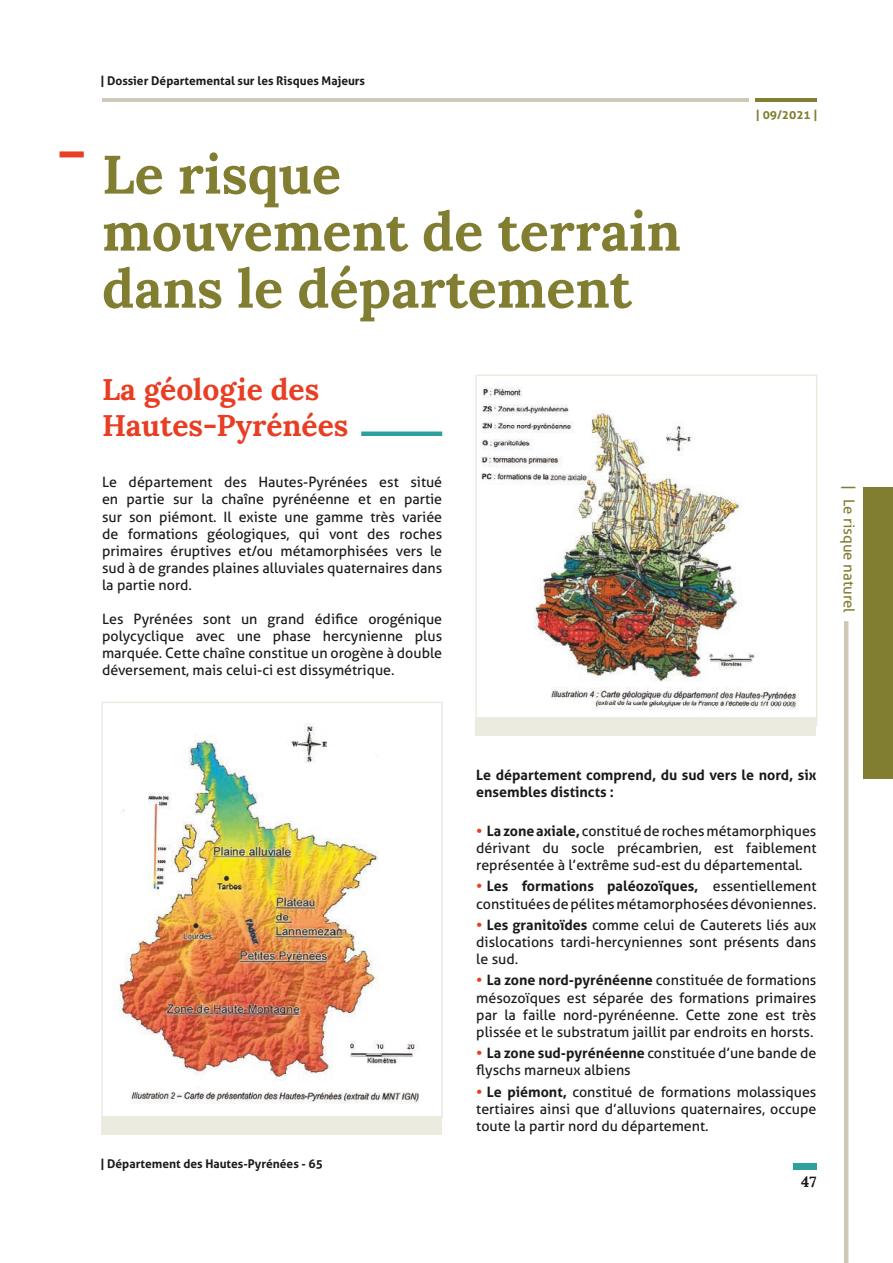
<style>
.page{position:relative;width:893px;height:1263px;background:#fff}
.page>*{position:absolute;margin:0;border:0;box-sizing:border-box;transform-origin:0 0}
.t1{font:700 54px/57px "Lora";color:#817d31}
.t2{font:700 30px/36px "Lora";color:#e73e24}
.t3{font:15px "Aller";color:#817d31}
.t4{font:700 15px "Lora";color:#1a1a19}
.t5{font:14.25px/17.1px "Aller";color:#1a1a19;text-align:justify}
.t6{font:700 14.25px/17.1px "Aller";color:#1a1a19}
.t7{font:700 12px "Aller";color:#1a1a19}
.t8{font:700 12px "Aller";color:#817d31}
.s1{font-weight:700;color:#e73e24}
.s2{font-weight:700}
</style>
<div class="page">
<hr style="left:102px;top:98px;width:647px;height:3px;background:#cec8b6">
<div style="left:793px;top:1163px;width:23px;height:6px;background:#2ea19c"></div>
<div style="left:60px;top:151px;width:24px;height:6px;background:#e73e24"></div>
<div style="left:102px;top:431px;width:340px;height:5px;background:#2ea19c"></div>
<div style="left:102px;top:428px;width:259px;height:12px;background:#fff"></div>
<div style="left:101px;top:1116px;width:341px;height:19px;background:#ecebe0"></div>
<img style="left:481px;top:387px;width:318px;height:323px">
<div style="left:475px;top:374px;width:342px;height:352px;border:2px solid #ecebe0"></div>
<img style="left:119px;top:724px;width:300px;height:380px">
<div style="left:101px;top:702px;width:342px;height:416px;border:2px solid #ecebe0"></div>
<div style="left:475px;top:717px;width:341px;height:19px;background:#ecebe0"></div>
<hr style="left:755px;top:98px;width:61px;height:3px;background:#817d31">
<hr style="left:844px;top:485px;width:4px;height:778px;background:#cec8b6">
<div style="left:843px;top:482px;width:9px;height:139px;background:#fff"></div>
<div style="left:864px;top:487px;width:29px;height:291px;background:#817d31"></div>
<p class="t7" style="left:100px;top:74px;width:266px">| Dossier Départemental sur les Risques Majeurs</p>
<h1 class="t1" style="left:102px;top:140px;width:580px">Le risque<br>mouvement de terrain dans le département</h1>
<h2 class="t2" style="left:102px;top:368px;width:248px">La géologie des<br>Hautes-Pyrénées</h2>
<p class="t5" style="left:102px;top:474px;width:342px">Le département des Hautes-Pyrénées est situé en partie sur la chaîne pyrénéenne et en partie sur son piémont. Il existe une gamme très variée de formations géologiques, qui vont des roches primaires éruptives et/ou métamorphisées vers le sud à de grandes plaines alluviales quaternaires dans la partie nord.</p>
<p class="t5" style="left:102px;top:610px;width:342px">Les Pyrénées sont un grand édifice orogénique polycyclique avec une phase hercynienne plus marquée. Cette chaîne constitue un orogène à double déversement, mais celui-ci est dissymétrique.</p>
<p class="t8" style="left:756px;top:107px;width:63px">| 09/2021 |</p>
<p class="t3" style="left:858px;top:485px;width:129px;rotate:90deg">| Le risque naturel</p>
<p class="t7" style="left:100px;top:1156px;width:224px">| Département des Hautes-Pyrénées - 65</p>
<p class="t6" style="left:476px;top:767px;width:342px">Le département comprend, du sud vers le nord, six ensembles distincts :</p>
<p class="t5" style="left:476px;top:822px;width:342px"><span class="s1">•</span> <span class="s2">La zone axiale,</span> constitué de roches métamorphiques dérivant du socle précambrien, est faiblement représentée à l’extrême sud-est du départemental.</p>
<p class="t5" style="left:476px;top:878px;width:342px"><span class="s1">•</span> <span class="s2">Les formations paléozoïques,</span> essentiellement constituées de pélites métamorphosées dévoniennes.</p>
<p class="t5" style="left:476px;top:916px;width:342px"><span class="s1">•</span> <span class="s2">Les granitoïdes</span> comme celui de Cauterets liés aux dislocations tardi-hercyniennes sont présents dans le sud.</p>
<p class="t5" style="left:476px;top:972px;width:342px"><span class="s1">•</span> <span class="s2">La zone nord-pyrénéenne</span> constituée de formations mésozoïques est séparée des formations primaires par la faille nord-pyrénéenne. Cette zone est très plissée et le substratum jaillit par endroits en horsts.</p>
<p class="t5" style="left:476px;top:1044px;width:342px"><span class="s1">•</span> <span class="s2">La zone sud-pyrénéenne</span> constituée d’une bande de flyschs marneux albiens</p>
<p class="t5" style="left:476px;top:1083px;width:342px"><span class="s1">•</span> <span class="s2">Le piémont,</span> constitué de formations molassiques tertiaires ainsi que d’alluvions quaternaires, occupe toute la partir nord du département.</p>
<p class="t4" style="left:801px;top:1168px;width:17px">47</p>
</div>
